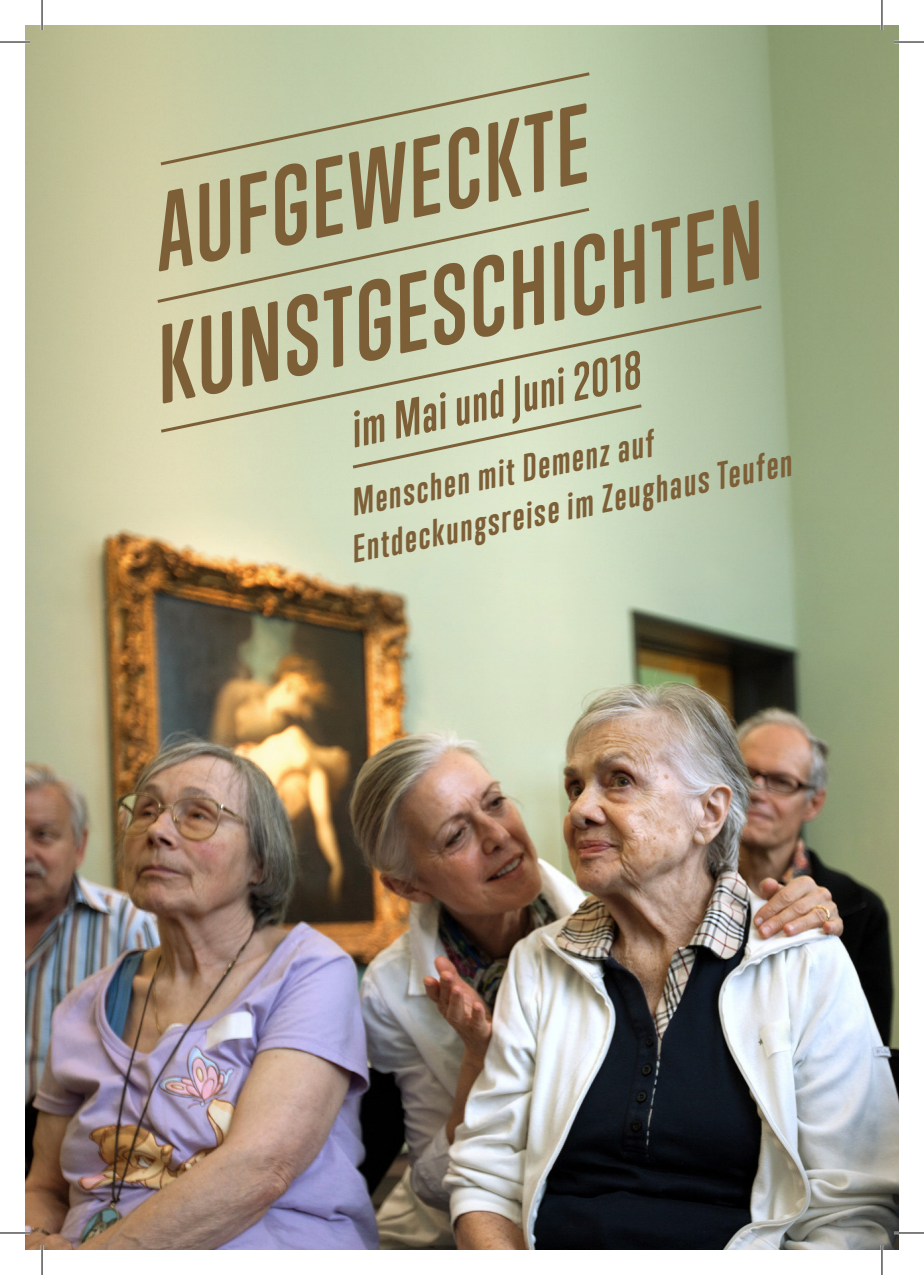
<style>
.page{position:relative;width:924px;height:1275px;background:#fff}
.page>*{position:absolute;margin:0;border:0;box-sizing:border-box;transform-origin:0 0}
.t1{font:italic 700 100.4px/130.2px "Trump Soft Pro";color:#7d5f37}
.t2{font:italic 700 48px "Trump Soft Pro";color:#7d5f37}
.t3{font:italic 700 35.2px/45.8px "Trump Soft Pro";color:#7d5f37;scale:1.04 1}
</style>
<div class="page">
<img style="left:25px;top:25px;width:873px;height:1225px">
<svg style="left:349px;top:435px;width:295px;height:35px"></svg>
<svg style="left:158px;top:303px;width:606px;height:132px"></svg>
<svg style="left:154px;top:206px;width:438px;height:99px"></svg>
<svg style="left:157px;top:70px;width:435px;height:97px"></svg>
<hr style="left:0;top:41px;width:30px;height:2px;background:#fff">
<hr style="left:893px;top:41px;width:30px;height:2px;background:#fff">
<hr style="left:0;top:1231px;width:30px;height:3px;background:#fff">
<hr style="left:893px;top:1231px;width:30px;height:3px;background:#fff">
<hr style="left:41px;top:0;width:2px;height:30px;background:#fff">
<hr style="left:41px;top:1245px;width:2px;height:30px;background:#fff">
<hr style="left:880px;top:0;width:2px;height:30px;background:#fff">
<hr style="left:880px;top:1245px;width:2px;height:30px;background:#fff">
<hr style="left:0;top:42px;width:30px;height:1px;background:#000">
<hr style="left:893px;top:42px;width:30px;height:1px;background:#000">
<hr style="left:0;top:1232px;width:30px;height:1px;background:#000">
<hr style="left:893px;top:1232px;width:30px;height:1px;background:#000">
<hr style="left:42px;top:0;width:1px;height:30px;background:#000">
<hr style="left:42px;top:1245px;width:1px;height:30px;background:#000">
<hr style="left:881px;top:0;width:1px;height:30px;background:#000">
<hr style="left:881px;top:1245px;width:1px;height:30px;background:#000">
<h1 class="t1" style="left:110px;top:177px;width:618px;rotate:-12deg">AUFGEWECKTE<br>KUNSTGESCHICHTEN</h1>
<h2 class="t2" style="left:343px;top:402px;width:296px;rotate:-12deg">im Mai und Juni 2018</h2>
<p class="t3" style="left:337px;top:481px;width:432px;rotate:-11deg">Menschen mit Demenz auf<br>Entdeckungsreise im Zeughaus Teufen</p>
</div>
